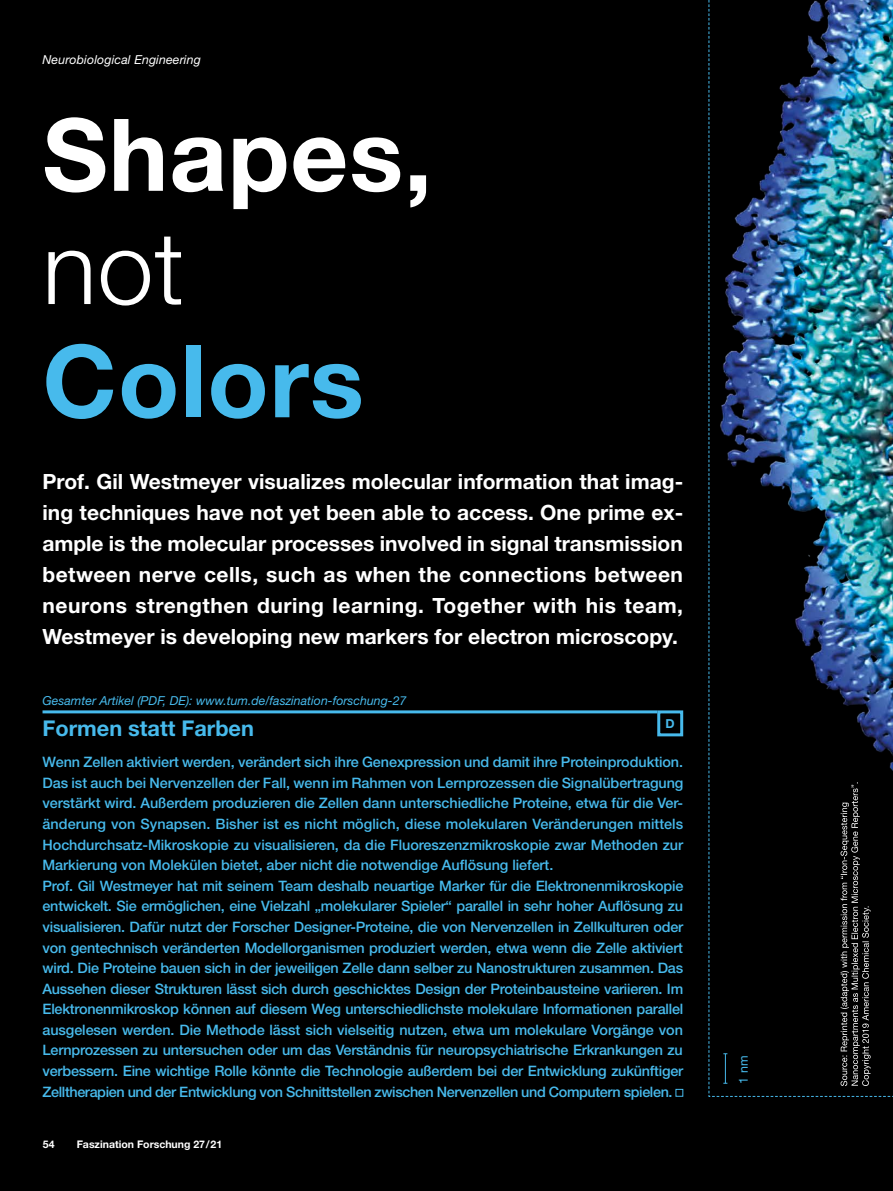
<style>
.page{position:relative;width:893px;height:1191px;background:#000}
.page>*{position:absolute;margin:0;border:0;box-sizing:border-box;transform-origin:0 0}
._68_Überschrift_H1{font:700 100.5px/113.2px "Helvetica Neue LT Std";letter-spacing:.01em;color:#fff}
.Dt_Zusammenfassung_H{font:700 21.75px "Helvetica Neue LT Std";color:#47baec}
._14_Intro{font:700 21px/30.9px "Helvetica Neue LT Std";color:#fff;text-align:justify}
.Dt_Zusammenfassung_B{font:500 14.4px/20.5px "Helvetica Neue LT Std";letter-spacing:-.005em;color:#47baec;text-align:justify}
.Kurzfassung{font:italic 12.3px "Helvetica Neue LT Std";color:#47baec}
.Rubrik_links{font:italic 12.3px "Helvetica Neue LT Std";letter-spacing:.01em;color:#fff}
.BU_Flattersatz{font:12.3px "Helvetica Neue LT Std";color:#47baec}
.Kurzfassung-2{font:700 12.3px "Helvetica Neue LT Std";color:#47baec}
.t1{font:700 10.5px "Helvetica Neue LT Std";color:#fff}
.s1{font-weight:300}
.s2{color:#47baec}
</style>
<div class="page">
<img style="left:708px;top:0;width:185px;height:1097px">
<hr style="left:43px;top:710px;width:614px;height:3px;background:#47baec">
<div style="left:675px;top:1089px;width:8px;height:7px;border:1px solid #47baec"></div>
<div style="left:657px;top:710px;width:26px;height:26px;border:3px solid #47baec"></div>
<p class="Rubrik_links" style="left:43px;top:52px;width:160px">Neurobiological Engineering</p>
<p class="_68_Überschrift_H1" style="left:43px;top:96px;width:391px">Shapes, <span class="s1">not<br></span><span class="s2">Colors</span></p>
<p class="_14_Intro" style="left:43px;top:466px;width:642px">Prof. Gil Westmeyer visualizes molecular information that imag&shy;ing techniques have not yet been able to access. One prime ex&shy;ample is the molecular processes involved in signal transmission between nerve cells, such as when the connections between neurons strengthen during learning. Together with his team, Westmeyer is developing new markers for electron microscopy.</p>
<p class="Kurzfassung" style="left:43px;top:693px;width:365px">Gesamter Artikel (PDF, DE): www.tum.de/faszination-forschung-27</p>
<p class="Dt_Zusammenfassung_H" style="left:43px;top:715px;width:213px">Formen statt Farben</p>
<p class="Dt_Zusammenfassung_B" style="left:43px;top:751px;width:642px">Wenn Zellen aktiviert werden, verändert sich ihre Genexpression und damit ihre Proteinproduktion.<br>Das ist auch bei Nervenzellen der Fall, wenn im Rahmen von Lernprozessen die Signalübertragung verstärkt wird. Außerdem produzieren die Zellen dann unterschiedliche Proteine, etwa für die Ver&shy;änderung von Synapsen. Bisher ist es nicht möglich, diese molekularen Veränderungen mittels Hochdurchsatz-Mikroskopie zu visualisieren, da die Fluoreszenzmikroskopie zwar Methoden zur Markierung von Molekülen bietet, aber nicht die notwendige Auflösung liefert.</p>
<p class="Dt_Zusammenfassung_B" style="left:43px;top:875px;width:642px">Prof. Gil Westmeyer hat mit seinem Team deshalb neuartige Marker für die Elektronenmikroskopie entwickelt. Sie ermöglichen, eine Vielzahl „molekularer Spieler“ parallel in sehr hoher Auflösung zu visualisieren. Dafür nutzt der Forscher Designer-Proteine, die von Nervenzellen in Zellkulturen oder von gentechnisch veränderten Modellorganismen produziert werden, etwa wenn die Zelle aktiviert wird. Die Proteine bauen sich in der jeweiligen Zelle dann selber zu Nanostrukturen zusammen. Das Aussehen dieser Strukturen lässt sich durch geschicktes Design der Proteinbausteine variieren. Im Elektronenmikroskop können auf diesem Weg unterschiedlichste molekulare Informationen parallel ausgelesen werden. Die Methode lässt sich vielseitig nutzen, etwa um molekulare Vorgänge von Lernprozessen zu untersuchen oder um das Verständnis für neuropsychiatrische Erkrankungen zu verbessern. Eine wichtige Rolle könnte die Technologie außerdem bei der Entwicklung zukünftiger Zelltherapien und der Entwicklung von Schnittstellen zwischen Nervenzellen und Computern spielen.</p>
<p class="Kurzfassung-2" style="left:666px;top:716px;width:11px">D</p>
<p class="t1" style="left:43px;top:1137px;width:14px">54</p>
<p class="t1" style="left:77px;top:1137px;width:147px">Faszination Forschung 27/21</p>
<p class="BU_Flattersatz" style="left:736px;top:1083px;width:30px;rotate:-90deg">1 nm</p>
</div>
